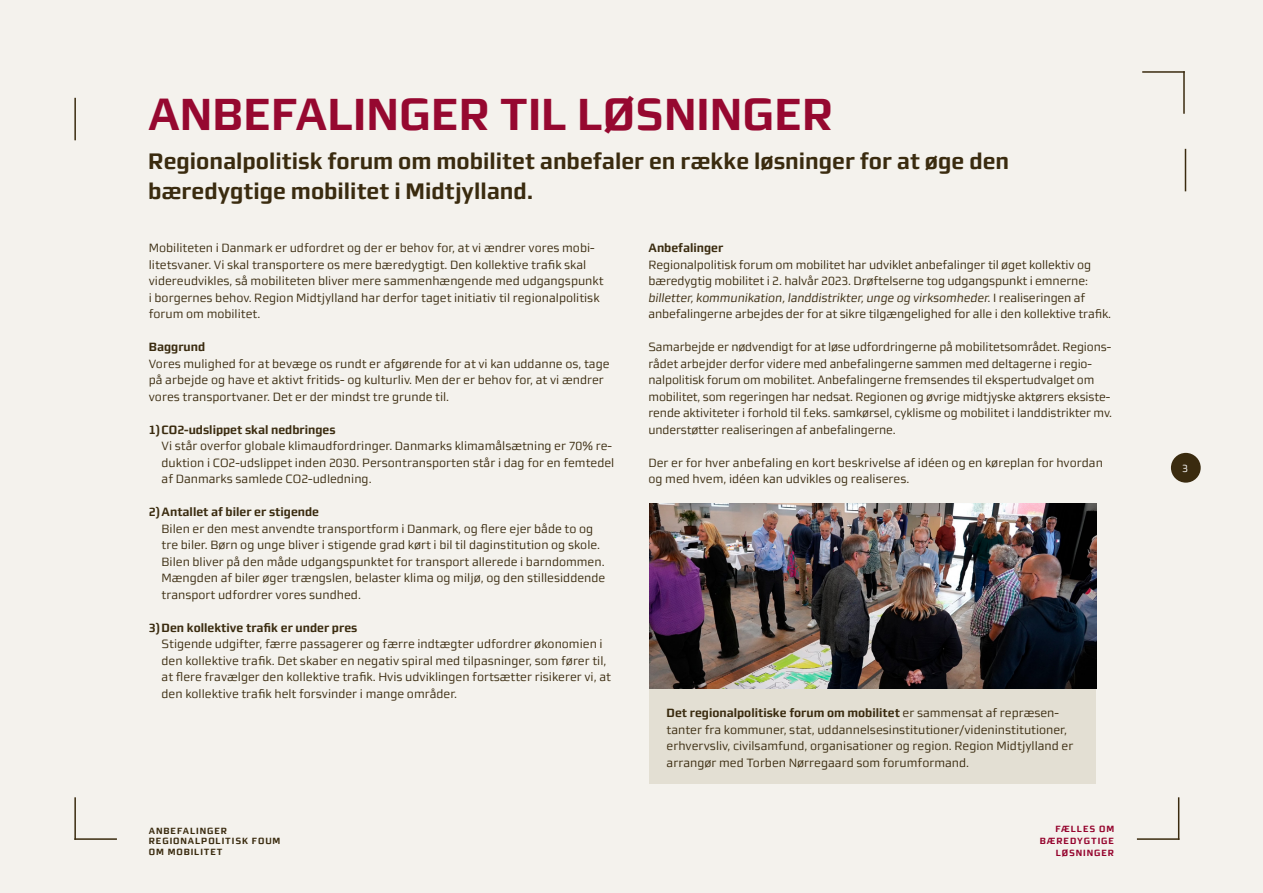
<style>
.page{position:relative;width:1263px;height:893px;background:#f4f2ed}
.page>*{position:absolute;margin:0;border:0;box-sizing:border-box;transform-origin:0 0}
.t1{font:700 45px "midtsans";color:#960830}
.t2{font:700 22.5px/30px "midtsans";color:#3a2b0f}
.t3{font:12px/16.5px "midtsans";color:#3a2b0f}
.t4{font:700 12px "midtsans";color:#3a2b0f}
.t5{font:10.5px "midtsans";color:#fff}
.t6{font:700 9px/10.5px "midtsans";letter-spacing:.1em;color:#3a2b0f}
.t7{font:700 9px/12px "midtsans";letter-spacing:.1em;color:#95032d;text-align:right}
.s1{font-style:italic}
.s2{font-weight:700}
</style>
<div class="page">
<hr style="left:1183px;top:71px;width:2px;height:43px;background:#3a2b0f">
<hr style="left:1142px;top:71px;width:43px;height:2px;background:#3a2b0f">
<hr style="left:1185px;top:149px;width:1px;height:42px;background:#3a2b0f">
<hr style="left:74px;top:98px;width:2px;height:42px;background:#3a2b0f">
<hr style="left:1178px;top:797px;width:1px;height:43px;background:#3a2b0f">
<hr style="left:1137px;top:838px;width:42px;height:2px;background:#3a2b0f">
<hr style="left:74px;top:797px;width:2px;height:43px;background:#3a2b0f">
<hr style="left:74px;top:838px;width:43px;height:2px;background:#3a2b0f">
<div style="left:1171px;top:453px;width:30px;height:30px;background:#3a2b0f;border-radius:50%"></div>
<div style="left:649px;top:688px;width:447px;height:96px;background:#e3dfd3"></div>
<img style="left:649px;top:503px;width:447px;height:185px">
<h1 class="t1" style="left:148px;top:88px;width:687px">ANBEFALINGER TIL LØSNINGER</h1>
<h2 class="t2" style="left:148px;top:146px;width:862px">Regionalpolitisk forum om mobilitet anbefaler en række løsninger for at øge den bæredygtige mobilitet i Midtjylland.</h2>
<p class="t4" style="left:648px;top:241px;width:76px">Anbefalinger</p>
<p class="t3" style="left:648px;top:256px;width:464px">Regionalpolitisk forum om mobilitet har udviklet anbefalinger til øget kollektiv og bæredygtig mobilitet i 2. halvår 2023. Drøftelserne tog udgangspunkt i emnerne: <span class="s1">billetter, kommunikation, landdistrikter, unge og virksomheder.</span> I realiseringen af anbefalingerne arbejdes der for at sikre tilgængelighed for alle i den kollektive trafik.</p>
<p class="t3" style="left:648px;top:339px;width:465px">Samarbejde er nødvendigt for at løse udfordringerne på mobilitetsområdet. Regions&shy;rådet arbejder derfor videre med anbefalingerne sammen med deltagerne i regio&shy;nalpolitisk forum om mobilitet. Anbefalingerne fremsendes til ekspertudvalget om mobilitet, som regeringen har nedsat. Regionen og øvrige midtjyske aktørers eksiste&shy;rende aktiviteter i forhold til f.eks. samkørsel, cyklisme og mobilitet i landdistrikter mv. understøtter realiseringen af anbefalingerne.</p>
<p class="t3" style="left:648px;top:454px;width:456px">Der er for hver anbefaling en kort beskrivelse af idéen og en køreplan for hvordan og med hvem, idéen kan udvikles og realiseres.</p>
<p class="t3" style="left:149px;top:240px;width:456px">Mobiliteten i Danmark er udfordret og der er behov for, at vi ændrer vores mobi&shy;litetsvaner. Vi skal transportere os mere bæredygtigt. Den kollektive trafik skal videreudvikles, så mobiliteten bliver mere sammenhængende med udgangspunkt i borgernes behov. Region Midtjylland har derfor taget initiativ til regionalpolitisk forum om mobilitet.</p>
<p class="t4" style="left:149px;top:340px;width:58px">Baggrund</p>
<p class="t3" style="left:149px;top:355px;width:462px">Vores mulighed for at bevæge os rundt er afgørende for at vi kan uddanne os, tage på arbejde og have et aktivt fritids- og kulturliv. Men der er behov for, at vi ændrer vores transportvaner. Det er der mindst tre grunde til.</p>
<p class="t4" style="left:149px;top:422px;width:188px">1)CO2-udslippet skal nedbringes</p>
<p class="t3" style="left:162px;top:438px;width:454px">Vi står overfor globale klimaudfordringer. Danmarks klimamålsætning er 70% re&shy;duktion i CO2-udslippet inden 2030. Persontransporten står i dag for en femtedel af Danmarks samlede CO2-udledning.</p>
<p class="t4" style="left:149px;top:505px;width:172px">2)Antallet af biler er stigende</p>
<p class="t3" style="left:162px;top:520px;width:445px">Bilen er den mest anvendte transportform i Danmark, og flere ejer både to og tre biler. Børn og unge bliver i stigende grad kørt i bil til daginstitution og skole.<br>Bilen bliver på den måde udgangspunktet for transport allerede i barndommen.<br>Mængden af biler øger trængslen, belaster klima og miljø, og den stillesiddende transport udfordrer vores sundhed.</p>
<p class="t4" style="left:149px;top:620px;width:210px">3)Den kollektive trafik er under pres</p>
<p class="t3" style="left:162px;top:636px;width:451px">Stigende udgifter, færre passagerer og færre indtægter udfordrer økonomien i den kollektive trafik. Det skaber en negativ spiral med tilpasninger, som fører til, at flere fravælger den kollektive trafik. Hvis udviklingen fortsætter risikerer vi, at den kollektive trafik helt forsvinder i mange områder.</p>
<p class="t3" style="left:666px;top:705px;width:408px"><span class="s2">Det regionalpolitiske forum om mobilitet</span> er sammensat af repræsen&shy;tanter fra kommuner, stat, uddannelsesinstitutioner/videninstitutioner, erhvervsliv, civilsamfund, organisationer og region. Region Midtjylland er arrangør med Torben Nørregaard som forumformand.</p>
<p class="t6" style="left:149px;top:825px;width:133px">ANBEFALINGER<br>REGIONALPOLITISK FOUM<br>OM MOBILITET</p>
<p class="t7" style="left:1040px;top:823px;width:76px">FÆLLES OM<br>BÆREDYGTIGE<br>LØSNINGER</p>
<p class="t5" style="left:1182px;top:462px;width:8px">3</p>
</div>
